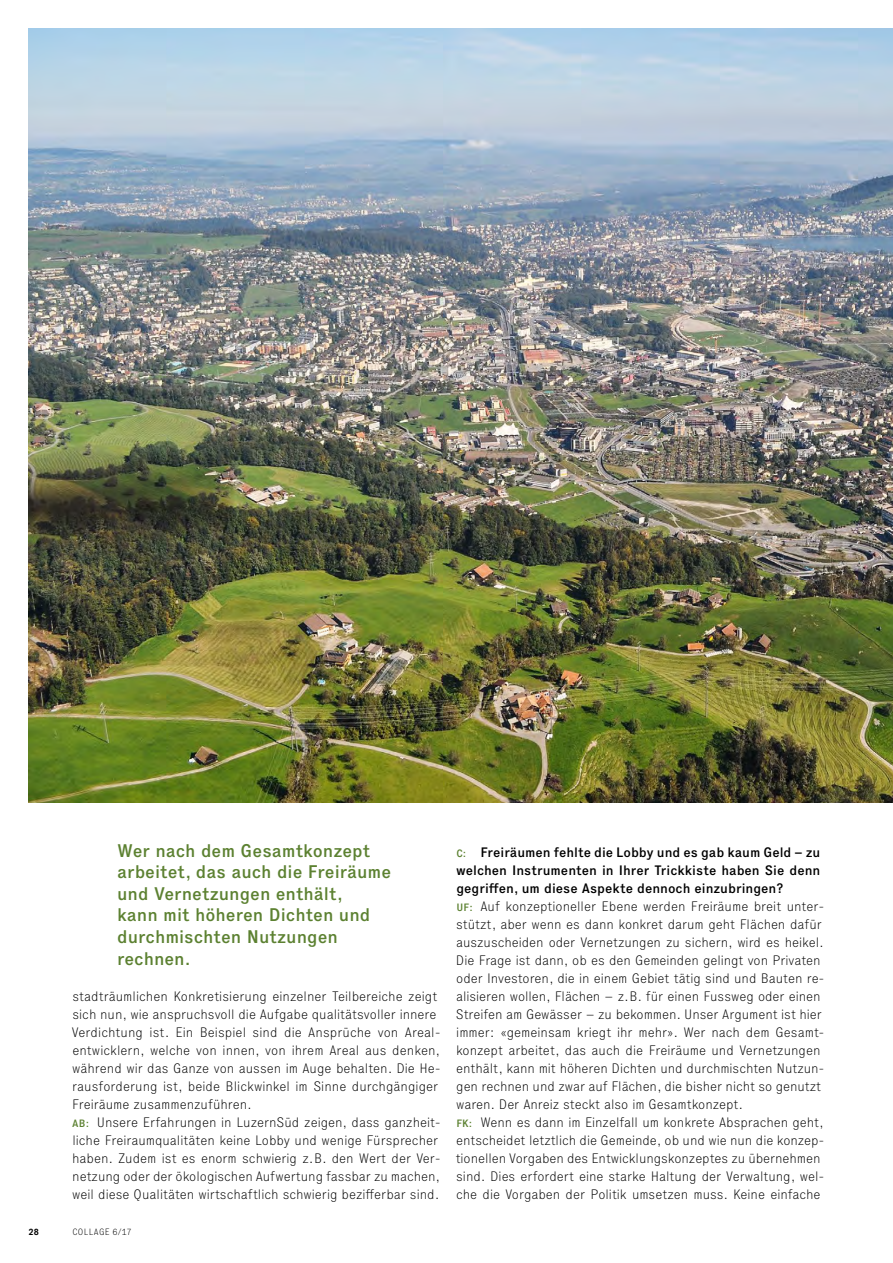
<style>
.page{position:relative;width:893px;height:1263px;background:#fff}
.page>*{position:absolute;margin:0;border:0;box-sizing:border-box;transform-origin:0 0}
.t1{font:500 18px/21.6px "Executive 65";color:#5c8131}
.t2{font:100 13.5px/18px "Executive 35";color:#000}
.t3{font:500 13.5px/18px "Executive 65";color:#000;text-align:justify}
.t4{font:100 9px "Executive 35";letter-spacing:.04em;color:#000}
.t5{font:700 9px "Executive 75";color:#000}
.s1{font-family:"Executive 65";font-weight:500;font-size:10.5px;color:#5c8131}
.s2{font-size:10.5px;color:#5c8131}
</style>
<div class="page">
<img style="left:28px;top:28px;width:865px;height:774px">
<h1 class="t1" style="left:117px;top:839px;width:276px">Wer nach dem Gesamtkonzept arbeitet, das auch die Freiräume und Vernetzungen enthält,<br>kann mit höheren Dichten und durchmischten Nutzungen rechnen.</h1>
<p class="t2" style="left:72px;top:987px;width:370px">stadträumlichen Konkretisierung einzelner Teilbereiche zeigt sich nun, wie anspruchsvoll die Aufgabe qualitätsvoller innere Verdichtung ist. Ein Beispiel sind die Ansprüche von Areal&shy;entwicklern, welche von innen, von ihrem Areal aus denken, während wir das Ganze von aussen im Auge behalten. Die He&shy;rausforderung ist, beide Blickwinkel im Sinne durchgängiger Freiräume zusammenzuführen.<br><span class="s1">AB:</span> Unsere Erfahrungen in LuzernSüd zeigen, dass ganzheit&shy;liche Freiraumqualitäten keine Lobby und wenige Fürsprecher haben. Zudem ist es enorm schwierig z.B. den Wert der Ver&shy;netzung oder der ökologischen Aufwertung fassbar zu machen, weil diese Qualitäten wirtschaftlich schwierig bezifferbar sind.</p>
<p class="t5" style="left:28px;top:1225px;width:12px">28</p>
<p class="t4" style="left:72px;top:1226px;width:61px">COLLAGE 6/17</p>
<p class="t3" style="left:456px;top:843px;width:366px"><span class="s2">C:</span> Freiräumen fehlte die Lobby und es gab kaum Geld – zu welchen Instrumenten in Ihrer Trickkiste haben Sie denn gegriffen, um diese Aspekte dennoch einzubringen?</p>
<p class="t2" style="left:456px;top:897px;width:370px"><span class="s1">UF:</span> Auf konzeptioneller Ebene werden Freiräume breit unter&shy;stützt, aber wenn es dann konkret darum geht Flächen dafür auszuscheiden oder Vernetzungen zu sichern, wird es heikel.<br>Die Frage ist dann, ob es den Gemeinden gelingt von Privaten oder Investoren, die in einem Gebiet tätig sind und Bauten re&shy;alisieren wollen, Flächen – z.B. für einen Fussweg oder einen Streifen am Gewässer – zu bekommen. Unser Argument ist hier immer: «gemeinsam kriegt ihr mehr». Wer nach dem Gesamt&shy;konzept arbeitet, das auch die Freiräume und Vernetzungen enthält, kann mit höheren Dichten und durchmischten Nutzun&shy;gen rechnen und zwar auf Flächen, die bisher nicht so genutzt waren. Der Anreiz steckt also im Gesamtkonzept.<br><span class="s1">FK:</span> Wenn es dann im Einzelfall um konkrete Absprachen geht, entscheidet letztlich die Gemeinde, ob und wie nun die konzep&shy;tionellen Vorgaben des Entwicklungskonzeptes zu übernehmen sind. Dies erfordert eine starke Haltung der Verwaltung, wel&shy;che die Vorgaben der Politik umsetzen muss. Keine einfache</p>
</div>
